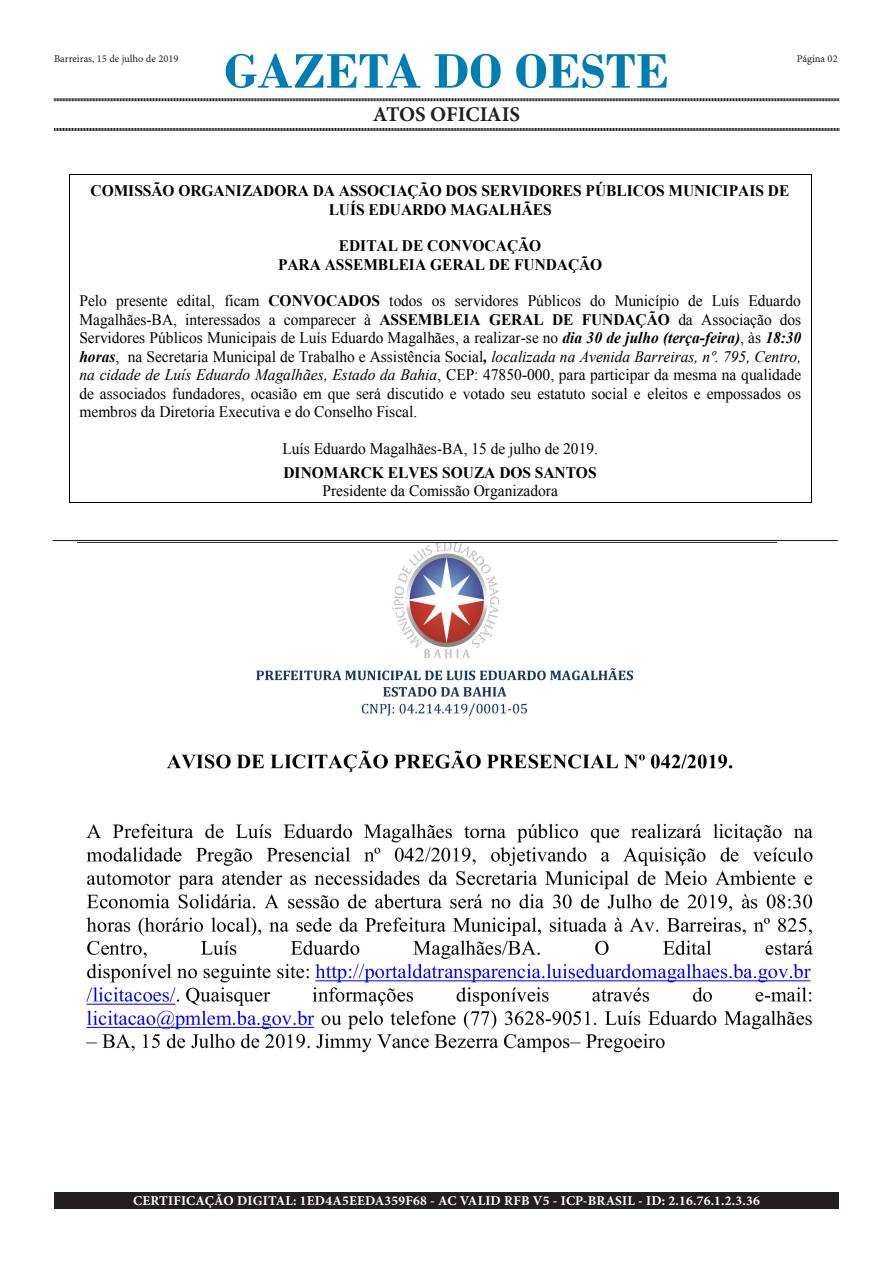
<style>
.page{position:relative;width:893px;height:1263px;background:#fff}
.page>*{position:absolute;margin:0;border:0;box-sizing:border-box;transform-origin:0 0}
.t1{font:700 51px "Bodoni";color:#007eb4}
.t2{font:700 21px "Minion Pro";letter-spacing:-.005em;color:#231f20}
.t3{font:16.05px/18.5px "Times New Roman";letter-spacing:-.005em;color:#000;text-align:justify;scale:.96 1}
.t4{font:700 16.05px/18.6px "Times New Roman";letter-spacing:-.005em;color:#000;text-align:center;scale:.96 1}
.t5{font:700 13.5px "Minion Pro";letter-spacing:.015em;color:#fff}
.t6{font:10.5px "Minion Pro";color:#231f20}
.s1{font-weight:700}
.s2{font-weight:700;font-style:italic}
.s3{font-style:italic}
</style>
<div class="page">
<svg style="left:54px;top:98px;width:785px;height:4px;background:#908e8e"></svg>
<svg style="left:54px;top:128px;width:785px;height:3px;background:#6b6869"></svg>
<div style="left:54px;top:1192px;width:785px;height:17px;background:#231f20"></div>
<hr style="left:70px;top:174px;width:741px;height:1px;background:#000">
<hr style="left:70px;top:502px;width:741px;height:1px;background:#000">
<svg style="left:69px;top:174px;width:1px;height:329px"></svg>
<svg style="left:811px;top:174px;width:1px;height:329px"></svg>
<hr style="left:53px;top:540px;width:785px;height:1px;background:#231f20">
<img style="left:77px;top:542px;width:699px;height:175px">
<img style="left:86px;top:750px;width:727px;height:303px">
<p class="t1" style="left:224px;top:41px;width:446px">GAZETA DO OESTE</p>
<p class="t2" style="left:373px;top:100px;width:149px">ATOS OFICIAIS</p>
<p class="t6" style="left:54px;top:51px;width:126px">Barreiras, 15 de julho de 2019</p>
<p class="t6" style="left:797px;top:51px;width:42px">Página 02</p>
<p class="t4" style="left:91px;top:181px;width:729px">COMISSÃO ORGANIZADORA DA ASSOCIAÇÃO DOS SERVIDORES PÚBLICOS MUNICIPAIS DE<br>LUÍS EDUARDO MAGALHÃES</p>
<p class="t4" style="left:278px;top:236px;width:339px">EDITAL DE CONVOCAÇÃO<br>PARA ASSEMBLEIA GERAL DE FUNDAÇÃO</p>
<p class="t3" style="left:79px;top:292px;width:753px">Pelo presente edital, ficam <span class="s1">CONVOCADOS</span> todos os servidores Públicos do Município de Luís Eduardo Magalhães-BA, interessados a comparecer à <span class="s1">ASSEMBLEIA GERAL DE FUNDAÇÃO</span> da Associação dos Servidores Públicos Municipais de Luís Eduardo Magalhães, a realizar-se no <span class="s2">dia 30 de julho (terça-feira)</span>, às <span class="s2">18:30 horas</span>, na Secretaria Municipal de Trabalho e Assistência Social<span class="s2">,</span> <span class="s3">localizada na Avenida Barreiras, nº. 795, Centro, na cidade de Luís Eduardo Magalhães, Estado da Bahia</span>, CEP: 47850-000, para participar da mesma na qualidade de associados fundadores, ocasião em que será discutido e votado seu estatuto social e eleitos e empossados os membros da Diretoria Executiva e do Conselho Fiscal.</p>
<p class="t3" style="left:282px;top:436px;width:330px;line-height:24.5px">Luís Eduardo Magalhães-BA, 15 de julho de 2019.<br><span class="s1">DINOMARCK ELVES SOUZA DOS SANTOS</span></p>
<p class="t3" style="left:322px;top:481px;width:247px">Presidente da Comissão Organizadora</p>
<p class="t5" style="left:133px;top:1191px;width:628px">CERTIFICAÇÃO DIGITAL: 1ED4A5EEDA359F68 - AC VALID RFB V5 - ICP-BRASIL - ID: 2.16.76.1.2.3.36</p>
</div>
